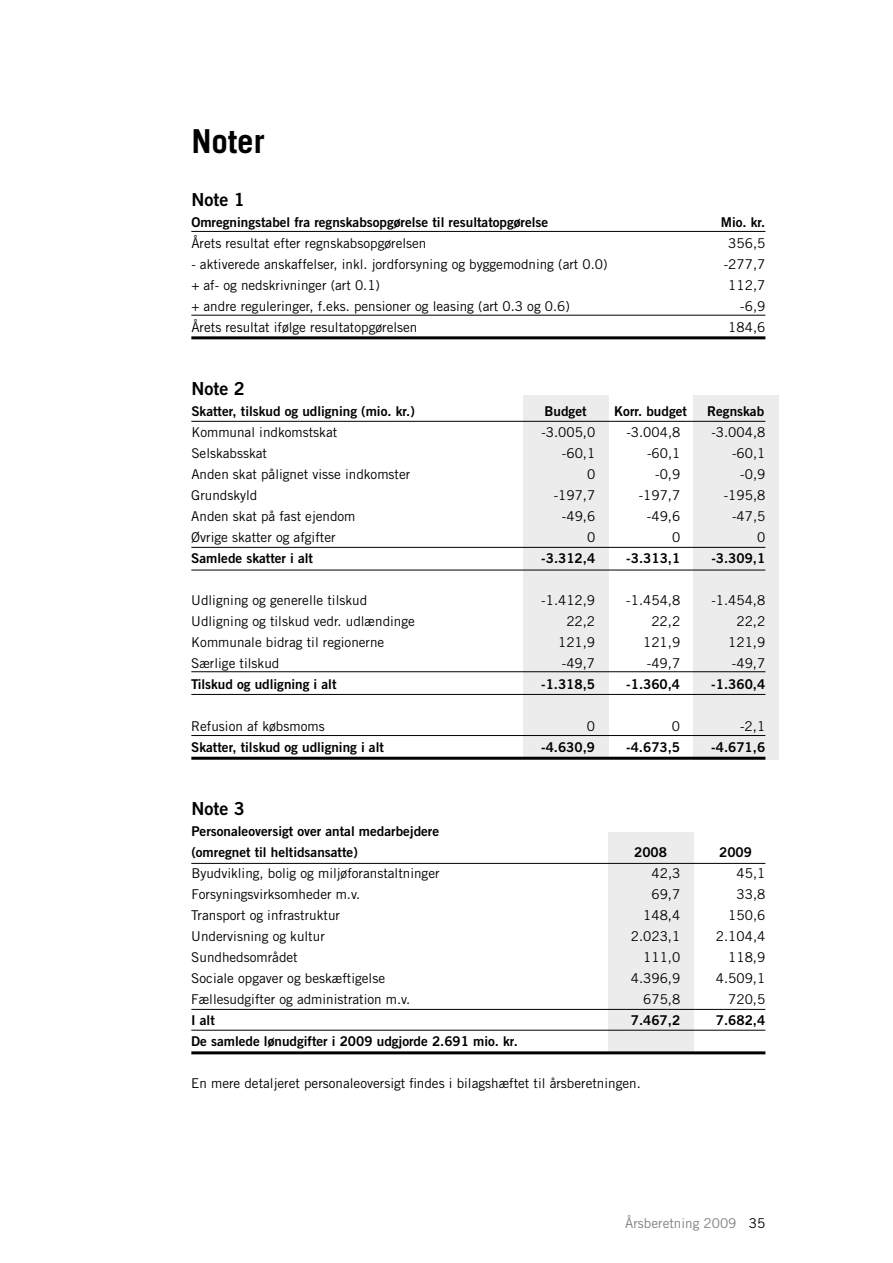
<style>
.page{position:relative;width:893px;height:1263px;background:#fff}
.page>*{position:absolute;margin:0;border:0;box-sizing:border-box;transform-origin:0 0}
.t1{font:700 33px "Trade Gothic LT";color:#000}
.t2{font:18px "Trade Gothic LT Bold Two";color:#000}
.t3{font:13.5px "Trade Gothic LT";color:#000}
.t4{font:13.5px/21px "Trade Gothic LT Bold Two";color:#000}
.t5{font:13.5px "Trade Gothic LT";color:#80807f}
.s1{color:#000}
</style>
<div class="page">
<div style="left:608px;top:832px;width:85px;height:221px;background:#ececed"></div>
<div style="left:523px;top:395px;width:85px;height:363px;background:#ececed"></div>
<div style="left:693px;top:395px;width:85px;height:365px;background:#ececed"></div>
<hr style="left:191px;top:315px;width:574px;height:1px;background:#000">
<hr style="left:191px;top:231px;width:574px;height:1px;background:#000">
<hr style="left:191px;top:336px;width:574px;height:3px;background:#000">
<hr style="left:191px;top:735px;width:574px;height:1px;background:#000">
<hr style="left:191px;top:421px;width:574px;height:1px;background:#000">
<hr style="left:191px;top:757px;width:574px;height:3px;background:#000">
<hr style="left:191px;top:547px;width:574px;height:1px;background:#000">
<hr style="left:191px;top:570px;width:574px;height:1px;background:#000">
<hr style="left:191px;top:671px;width:574px;height:1px;background:#000">
<hr style="left:191px;top:694px;width:574px;height:1px;background:#000">
<hr style="left:191px;top:1030px;width:574px;height:1px;background:#000">
<hr style="left:191px;top:1051px;width:574px;height:3px;background:#000">
<hr style="left:191px;top:863px;width:574px;height:1px;background:#000">
<hr style="left:191px;top:1009px;width:574px;height:1px;background:#000">
<h1 class="t1" style="left:191px;top:121px;width:75px">Noter</h1>
<h2 class="t2" style="left:191px;top:188px;width:55px">Note 1</h2>
<p class="t4" style="left:191px;top:211px;width:358px">Omregningstabel fra regnskabsopgørelse til resultatopgørelse</p>
<p class="t4" style="left:721px;top:211px;width:46px">Mio. kr.</p>
<p class="t3" style="left:191px;top:235px;width:237px">Årets resultat efter regnskabsopgørelsen</p>
<p class="t3" style="left:728px;top:235px;width:39px">356,5</p>
<p class="t3" style="left:191px;top:256px;width:418px">- aktiverede anskaffelser, inkl. jordforsyning og byggemodning (art 0.0)</p>
<p class="t3" style="left:724px;top:256px;width:43px">-277,7</p>
<p class="t3" style="left:191px;top:277px;width:190px">+ af- og nedskrivninger (art 0.1)</p>
<p class="t3" style="left:728px;top:277px;width:39px">112,7</p>
<p class="t3" style="left:191px;top:298px;width:380px">+ andre reguleringer, f.eks. pensioner og leasing (art 0.3 og 0.6)</p>
<p class="t3" style="left:740px;top:298px;width:27px">-6,9</p>
<p class="t3" style="left:191px;top:319px;width:228px">Årets resultat ifølge resultatopgørelsen</p>
<p class="t3" style="left:728px;top:319px;width:39px">184,6</p>
<h2 class="t2" style="left:191px;top:377px;width:55px">Note 2</h2>
<p class="t4" style="left:191px;top:400px;width:225px">Skatter, tilskud og udligning (mio. kr.)</p>
<p class="t4" style="left:545px;top:400px;width:44px">Budget</p>
<p class="t4" style="left:614px;top:400px;width:74px">Korr. budget</p>
<p class="t4" style="left:707px;top:400px;width:59px">Regnskab</p>
<p class="t3" style="left:191px;top:424px;width:147px">Kommunal indkomstskat</p>
<p class="t3" style="left:541px;top:424px;width:55px">-3.005,0</p>
<p class="t3" style="left:626px;top:424px;width:55px">-3.004,8</p>
<p class="t3" style="left:711px;top:424px;width:55px">-3.004,8</p>
<p class="t3" style="left:191px;top:445px;width:77px">Selskabsskat</p>
<p class="t3" style="left:562px;top:445px;width:35px">-60,1</p>
<p class="t3" style="left:647px;top:445px;width:35px">-60,1</p>
<p class="t3" style="left:732px;top:445px;width:35px">-60,1</p>
<p class="t3" style="left:191px;top:466px;width:220px">Anden skat pålignet visse indkomster</p>
<p class="t3" style="left:587px;top:466px;width:10px">0</p>
<p class="t3" style="left:655px;top:466px;width:27px">-0,9</p>
<p class="t3" style="left:740px;top:466px;width:27px">-0,9</p>
<p class="t3" style="left:191px;top:487px;width:68px">Grundskyld</p>
<p class="t3" style="left:554px;top:487px;width:43px">-197,7</p>
<p class="t3" style="left:639px;top:487px;width:43px">-197,7</p>
<p class="t3" style="left:724px;top:487px;width:43px">-195,8</p>
<p class="t3" style="left:191px;top:508px;width:166px">Anden skat på fast ejendom</p>
<p class="t3" style="left:562px;top:508px;width:35px">-49,6</p>
<p class="t3" style="left:647px;top:508px;width:35px">-49,6</p>
<p class="t3" style="left:732px;top:508px;width:35px">-47,5</p>
<p class="t3" style="left:191px;top:529px;width:146px">Øvrige skatter og afgifter</p>
<p class="t3" style="left:587px;top:529px;width:10px">0</p>
<p class="t3" style="left:672px;top:529px;width:10px">0</p>
<p class="t3" style="left:757px;top:529px;width:10px">0</p>
<p class="t4" style="left:191px;top:547px;width:123px">Samlede skatter i alt</p>
<p class="t4" style="left:541px;top:547px;width:55px">-3.312,4</p>
<p class="t4" style="left:626px;top:547px;width:55px">-3.313,1</p>
<p class="t4" style="left:711px;top:547px;width:55px">-3.309,1</p>
<p class="t3" style="left:191px;top:592px;width:177px">Udligning og generelle tilskud</p>
<p class="t3" style="left:541px;top:592px;width:55px">-1.412,9</p>
<p class="t3" style="left:626px;top:592px;width:55px">-1.454,8</p>
<p class="t3" style="left:711px;top:592px;width:55px">-1.454,8</p>
<p class="t3" style="left:191px;top:613px;width:225px">Udligning og tilskud vedr. udlændinge</p>
<p class="t3" style="left:566px;top:613px;width:30px">22,2</p>
<p class="t3" style="left:651px;top:613px;width:30px">22,2</p>
<p class="t3" style="left:736px;top:613px;width:30px">22,2</p>
<p class="t3" style="left:191px;top:634px;width:195px">Kommunale bidrag til regionerne</p>
<p class="t3" style="left:558px;top:634px;width:39px">121,9</p>
<p class="t3" style="left:643px;top:634px;width:39px">121,9</p>
<p class="t3" style="left:728px;top:634px;width:39px">121,9</p>
<p class="t3" style="left:191px;top:655px;width:90px">Særlige tilskud</p>
<p class="t3" style="left:562px;top:655px;width:35px">-49,7</p>
<p class="t3" style="left:647px;top:655px;width:35px">-49,7</p>
<p class="t3" style="left:732px;top:655px;width:35px">-49,7</p>
<p class="t4" style="left:191px;top:673px;width:147px">Tilskud og udligning i alt</p>
<p class="t4" style="left:541px;top:673px;width:55px">-1.318,5</p>
<p class="t4" style="left:626px;top:673px;width:55px">-1.360,4</p>
<p class="t4" style="left:711px;top:673px;width:55px">-1.360,4</p>
<p class="t3" style="left:191px;top:718px;width:135px">Refusion af købsmoms</p>
<p class="t3" style="left:587px;top:718px;width:10px">0</p>
<p class="t3" style="left:672px;top:718px;width:10px">0</p>
<p class="t3" style="left:740px;top:718px;width:27px">-2,1</p>
<p class="t4" style="left:191px;top:736px;width:194px">Skatter, tilskud og udligning i alt</p>
<p class="t4" style="left:541px;top:736px;width:55px">-4.630,9</p>
<p class="t4" style="left:626px;top:736px;width:55px">-4.673,5</p>
<p class="t4" style="left:711px;top:736px;width:55px">-4.671,6</p>
<h2 class="t2" style="left:191px;top:797px;width:55px">Note 3</h2>
<p class="t4" style="left:191px;top:820px;width:249px">Personaleoversigt over antal medarbejdere (omregnet til heltidsansatte)</p>
<p class="t4" style="left:634px;top:841px;width:34px">2008</p>
<p class="t4" style="left:719px;top:841px;width:34px">2009</p>
<p class="t3" style="left:191px;top:865px;width:250px">Byudvikling, bolig og miljøforanstaltninger</p>
<p class="t3" style="left:651px;top:865px;width:30px">42,3</p>
<p class="t3" style="left:736px;top:865px;width:30px">45,1</p>
<p class="t3" style="left:191px;top:886px;width:170px">Forsyningsvirksomheder m.v.</p>
<p class="t3" style="left:651px;top:886px;width:30px">69,7</p>
<p class="t3" style="left:736px;top:886px;width:30px">33,8</p>
<p class="t3" style="left:191px;top:907px;width:150px">Transport og infrastruktur</p>
<p class="t3" style="left:643px;top:907px;width:39px">148,4</p>
<p class="t3" style="left:728px;top:907px;width:39px">150,6</p>
<p class="t3" style="left:191px;top:928px;width:135px">Undervisning og kultur</p>
<p class="t3" style="left:631px;top:928px;width:51px">2.023,1</p>
<p class="t3" style="left:716px;top:928px;width:51px">2.104,4</p>
<p class="t3" style="left:191px;top:949px;width:108px">Sundhedsområdet</p>
<p class="t3" style="left:643px;top:949px;width:39px">111,0</p>
<p class="t3" style="left:728px;top:949px;width:39px">118,9</p>
<p class="t3" style="left:191px;top:970px;width:195px">Sociale opgaver og beskæftigelse</p>
<p class="t3" style="left:631px;top:970px;width:51px">4.396,9</p>
<p class="t3" style="left:716px;top:970px;width:51px">4.509,1</p>
<p class="t3" style="left:191px;top:991px;width:221px">Fællesudgifter og administration m.v.</p>
<p class="t3" style="left:643px;top:991px;width:39px">675,8</p>
<p class="t3" style="left:728px;top:991px;width:39px">720,5</p>
<p class="t4" style="left:191px;top:1009px;width:25px">I alt</p>
<p class="t4" style="left:631px;top:1009px;width:51px">7.467,2</p>
<p class="t4" style="left:716px;top:1009px;width:51px">7.682,4</p>
<p class="t4" style="left:191px;top:1030px;width:328px">De samlede lønudgifter i 2009 udgjorde 2.691 mio. kr.</p>
<p class="t3" style="left:191px;top:1075px;width:451px">En mere detaljeret personaleoversigt findes i bilagshæftet til årsberetningen.</p>
<p class="t5" style="left:625px;top:1215px;width:142px">Årsberetning 2009 <span class="s1">35</span></p>
</div>
